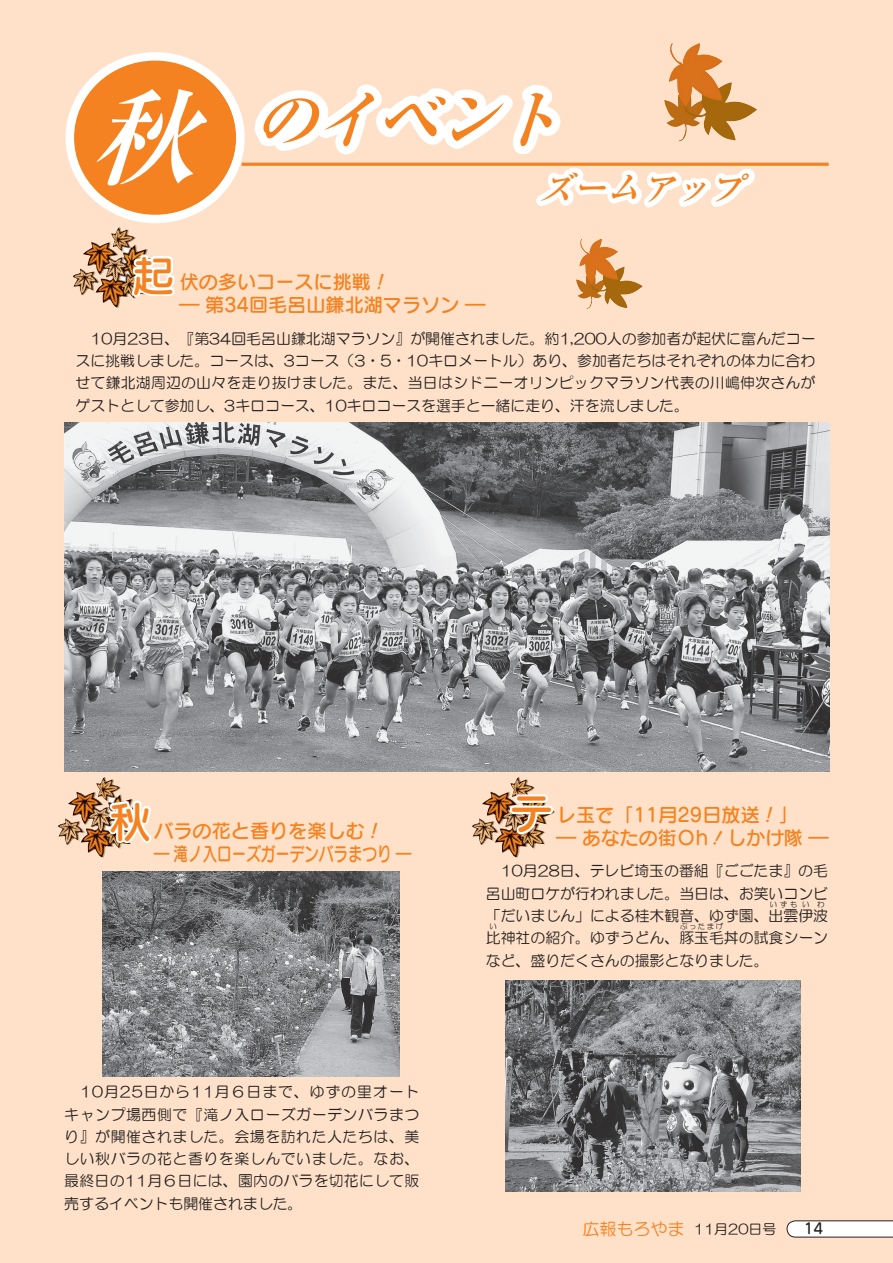
<style>
.page{position:relative;width:893px;height:1263px;background:#fee1c8}
.page>*{position:absolute;margin:0;border:0;box-sizing:border-box;transform-origin:0 0}
.t1{font:italic 700 63.75px "Ryumin Pro";color:#f58220}
.t2{font:42.45px "Seurat Pro DB";color:#f58220}
.t3{font:italic 700 34.05px "Ryumin Pro";color:#f58220}
.t4{font:19.2px/23.4px "Seurat Pro DB";color:#f58220}
.t5{font:14.85px/22.4px "HG Maru Gothic MPRO";color:#231f20;text-align:justify}
.t6{font:14.85px "Seurat Pro DB";color:#231f20}
.t7{font:13.8px "HG Maru Gothic MPRO";color:#231f20}
.t8{font:7.5px "HG Maru Gothic MPRO";letter-spacing:.2em;color:#231f20}
.s1{font-size:106.35px;color:#fff}
.s2{font-style:italic}
.s3{font-size:16.95px;color:#f58220}
</style>
<div class="page">
<img style="left:479px;top:777px;width:77px;height:81px">
<img style="left:65px;top:777px;width:58px;height:81px">
<img style="left:64px;top:422px;width:766px;height:349px">
<img style="left:245px;top:84px;width:435px;height:79px">
<svg style="left:66px;top:52px;width:179px;height:171px"></svg>
<img style="left:536px;top:189px;width:207px;height:19px">
<img style="left:518px;top:155px;width:243px;height:34px">
<hr style="left:242px;top:163px;width:587px;height:3px;background:#f58220">
<img style="left:80px;top:227px;width:68px;height:81px">
<svg style="left:130px;top:254px;width:45px;height:45px"></svg>
<svg style="left:107px;top:798px;width:45px;height:49px"></svg>
<img style="left:664px;top:43px;width:93px;height:98px">
<img style="left:576px;top:239px;width:67px;height:70px">
<img style="left:102px;top:871px;width:298px;height:206px">
<svg style="left:508px;top:792px;width:45px;height:44px"></svg>
<img style="left:505px;top:980px;width:295px;height:212px">
<svg style="left:787px;top:1220px;width:106px;height:17px;background:#ebeae9"></svg>
<p class="t1" style="left:88px;top:69px;width:502px"><span class="s1">秋</span>のイベント</p>
<p class="t3" style="left:538px;top:161px;width:222px">ズームアップ</p>
<p class="t2" style="left:132px;top:248px;width:44px">起</p>
<p class="t4" style="left:180px;top:269px;width:217px">伏の多いコースに挑戦<span class="s2">！</span></p>
<p class="t4" style="left:180px;top:293px;width:307px">― 第34回毛呂山鎌北湖マラソン ―</p>
<p class="t5" style="left:75px;top:327px;width:742px">　10月23日、『第34回毛呂山鎌北湖マラソン』が開催されました。約1,200人の参加者が起伏に富んだコースに挑戦しました。コースは、3コース（3・5・10キロメートル）あり、参加者たちはそれぞれの体力に合わせて鎌北湖周辺の山々を走り抜けました。また、当日はシドニーオリンピックマラソン代表の川嶋伸次さんがゲストとして参加し、3キロコース、10キロコースを選手と一緒に走り、汗を流しました。</p>
<p class="t2" style="left:510px;top:785px;width:44px">テ</p>
<p class="t2" style="left:109px;top:793px;width:44px">秋</p>
<p class="t4" style="left:557px;top:802px;width:262px">レ玉で「11月29日放送<span class="s2">！</span>」　</p>
<p class="t4" style="left:154px;top:818px;width:258px">バラの花と香りを楽しむ<span class="s2">！<br></span>― 滝ノ入ローズガーデンバラまつり ―</p>
<p class="t4" style="left:557px;top:826px;width:273px">― あなたの街Ｏh!しかけ隊 ―</p>
<p class="t5" style="left:486px;top:860px;width:344px">　10月28日、テレビ埼玉の番組『ごごたま』の毛呂山町ロケが行われました。当日は、お笑いコンビ「だいまじん」による桂木観音、ゆず園、出雲伊波</p>
<p class="t8" style="left:770px;top:901px;width:29px">いずも</p>
<p class="t8" style="left:802px;top:901px;width:24px">い わ</p>
<p class="t5" style="left:486px;top:927px;width:344px">比神社の紹介。ゆずうどん、豚玉毛丼の試食シーン</p>
<p class="t8" style="left:490px;top:923px;width:9px">い</p>
<p class="t8" style="left:680px;top:923px;width:45px">ぶったまげ</p>
<p class="t5" style="left:486px;top:949px;width:284px">など、盛りだくさんの撮影となりました。</p>
<p class="t5" style="left:64px;top:1081px;width:357px">　10月25日から11月６日まで、ゆずの里オートキャンプ場西側で『滝ノ入ローズガーデンバラまつり』が開催されました。会場を訪れた人たちは、美しい秋バラの花と香りを楽しんでいました。なお、最終日の11月６日には、園内のバラを切花にして販売するイベントも開催されました。</p>
<p class="t7" style="left:583px;top:1222px;width:195px"><span class="s3">広報もろやま</span> 11月20日号</p>
<p class="t6" style="left:804px;top:1219px;width:21px">14</p>
</div>
